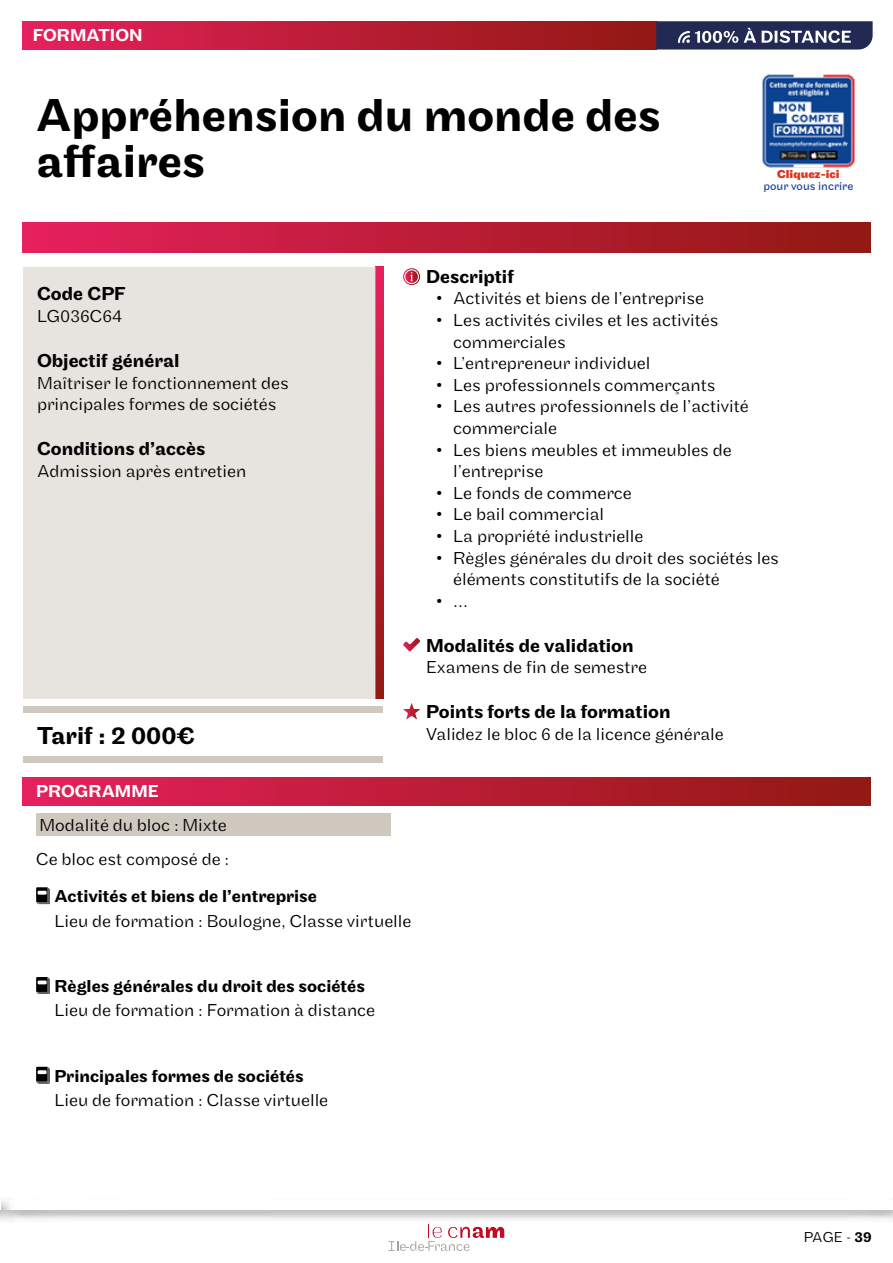
<style>
.page{position:relative;width:893px;height:1263px;background:#fff}
.page>*{position:absolute;margin:0;border:0;box-sizing:border-box;transform-origin:0 0}
.t1{font:500 48px/46.5px "Maple";color:#000}
.t2{font:500 25.5px "Maple";color:#000}
.t3{font:500 19.5px "Maple";color:#000}
.t4{font:300 18px/21.6px "Maple";color:#000}
.t5{font:500 18px "Maple";color:#000}
.t6{font:500 18px "Maple";color:#fff}
.t7{font:300 15px "Maple";color:#000}
.t8{font:12px "Maple";color:#1d4593}
.t9{font:700 12px "Maple";color:#de321b}
.s1{font-weight:500}
</style>
<div class="page">
<div style="left:0;top:1197px;width:893px;height:26px;background:#000;opacity:.32"></div>
<div style="left:1px;top:1200px;width:891px;height:9px;background:#fff"></div>
<div style="left:0;top:1197px;width:15px;height:26px;background:#000;opacity:.32"></div>
<svg style="left:389px;top:1224px;width:115px;height:27px"></svg>
<div style="left:22px;top:222px;width:849px;height:31px;background:linear-gradient(to right,#e6215d,#911911)"></div>
<div style="left:24px;top:706px;width:359px;height:6px;background:#cfc8bf"></div>
<div style="left:24px;top:756px;width:359px;height:6px;background:#cfc8bf"></div>
<svg style="left:376px;top:267px;width:8px;height:432px;background:#bb1c36"></svg>
<div style="left:24px;top:267px;width:352px;height:432px;background:#e7e3df"></div>
<svg style="left:403px;top:703px;width:17px;height:16px"></svg>
<svg style="left:403px;top:638px;width:17px;height:13px"></svg>
<svg style="left:403px;top:268px;width:17px;height:17px"></svg>
<div style="left:36px;top:813px;width:355px;height:23px;background:#cfc8bf"></div>
<div style="left:22px;top:777px;width:849px;height:28px;background:linear-gradient(to right,#e6215d,#911911)"></div>
<svg style="left:36px;top:887px;width:14px;height:17px"></svg>
<svg style="left:36px;top:977px;width:14px;height:17px"></svg>
<svg style="left:36px;top:1067px;width:14px;height:17px"></svg>
<div style="left:22px;top:21px;width:634px;height:29px;background:linear-gradient(to right,#e6215d,#911911)"></div>
<svg style="left:656px;top:21px;width:217px;height:29px;background:#484f71"></svg>
<img style="left:762px;top:74px;width:93px;height:94px">
<p class="t6" style="left:33px;top:25px;width:111px">FORMATION</p>
<h1 class="t1" style="left:36px;top:93px;width:626px">Appréhension du monde des affaires</h1>
<p class="t9" style="left:777px;top:167px;width:64px">Cliquez-ici</p>
<p class="t8" style="left:763px;top:179px;width:91px">pour vous incrire</p>
<p class="t3" style="left:37px;top:283px;width:90px">Code CPF</p>
<p class="t4" style="left:37px;top:305px;width:86px">LG036C64</p>
<p class="t3" style="left:37px;top:349px;width:144px">Objectif général</p>
<p class="t4" style="left:37px;top:372px;width:253px">Maîtriser le fonctionnement des principales formes de sociétés</p>
<p class="t3" style="left:37px;top:437px;width:170px">Conditions d’accès</p>
<p class="t4" style="left:37px;top:460px;width:211px">Admission après entretien</p>
<p class="t3" style="left:426px;top:265px;width:89px">Descriptif</p>
<p class="t4" style="left:436px;top:288px;width:269px">• Activités et biens de l’entreprise</p>
<p class="t4" style="left:453px;top:309px;width:267px;text-indent:-17px">• Les activités civiles et les activités commerciales</p>
<p class="t4" style="left:436px;top:353px;width:216px">• L’entrepreneur individuel</p>
<p class="t4" style="left:436px;top:374px;width:281px">• Les professionnels commerçants</p>
<p class="t4" style="left:453px;top:396px;width:297px;text-indent:-17px">• Les autres professionnels de l’activité commerciale</p>
<p class="t4" style="left:453px;top:439px;width:280px;text-indent:-17px">• Les biens meubles et immeubles de l’entreprise</p>
<p class="t4" style="left:436px;top:482px;width:197px">• Le fonds de commerce</p>
<p class="t4" style="left:436px;top:504px;width:169px">• Le bail commercial</p>
<p class="t4" style="left:436px;top:525px;width:209px">• La propriété industrielle</p>
<p class="t4" style="left:453px;top:547px;width:327px;text-indent:-17px">• Règles générales du droit des sociétés les éléments constitutifs de la société</p>
<p class="t4" style="left:436px;top:590px;width:33px">• ...</p>
<p class="t3" style="left:426px;top:634px;width:209px">Modalités de validation</p>
<p class="t4" style="left:426px;top:657px;width:222px">Examens de fin de semestre</p>
<p class="t3" style="left:426px;top:701px;width:246px">Points forts de la formation</p>
<h2 class="t2" style="left:37px;top:721px;width:160px">Tarif : 2 000€</h2>
<p class="t4" style="left:426px;top:723px;width:299px">Validez le bloc 6 de la licence générale</p>
<p class="t6" style="left:36px;top:781px;width:124px">PROGRAMME</p>
<p class="t4" style="left:40px;top:815px;width:189px">Modalité du bloc : Mixte</p>
<p class="t4" style="left:36px;top:848px;width:195px">Ce bloc est composé de :</p>
<p class="t5" style="left:54px;top:886px;width:264px">Activités et biens de l’entreprise</p>
<p class="t4" style="left:54px;top:910px;width:358px">Lieu de formation : Boulogne, Classe virtuelle</p>
<p class="t5" style="left:54px;top:976px;width:312px">Règles générales du droit des sociétés</p>
<p class="t4" style="left:54px;top:1000px;width:322px">Lieu de formation : Formation à distance</p>
<p class="t5" style="left:54px;top:1065px;width:251px">Principales formes de sociétés</p>
<p class="t4" style="left:54px;top:1089px;width:275px">Lieu de formation : Classe virtuelle</p>
<p class="t7" style="left:804px;top:1229px;width:69px">PAGE - <span class="s1">39</span></p>
</div>
